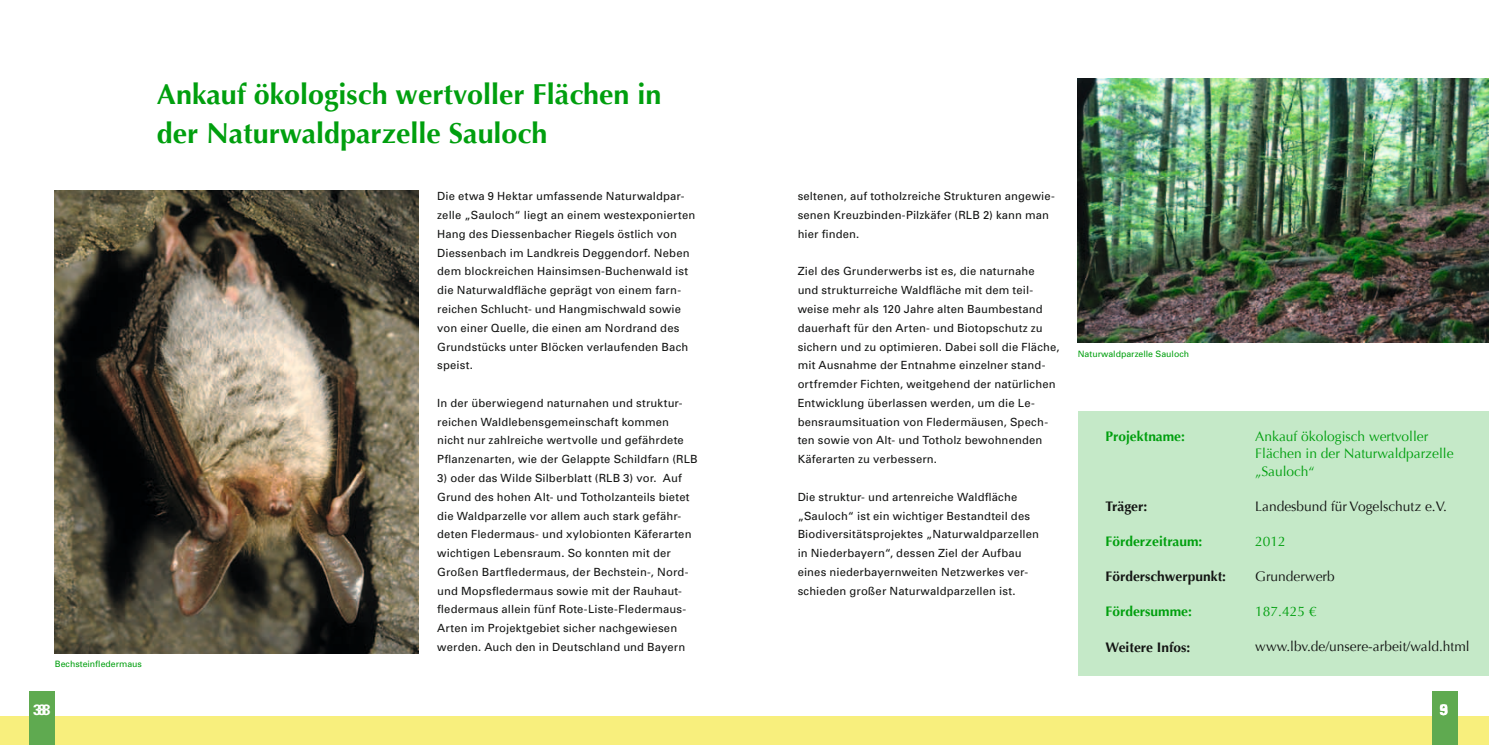
<style>
.page{position:relative;width:1489px;height:745px;background:#fff}
.page>*{position:absolute;margin:0;border:0;box-sizing:border-box;transform-origin:0 0}
.t1{font:700 28.75px/38.8px "Optima";color:#009f0e}
.t2{font:700 15px "Univers";color:#fff}
.t3{font:13.75px/17.5px "Optima";color:#009f0e}
.t4{font:13.75px "Optima";color:#131413}
.t5{font:700 13.75px "Optima";color:#009f0e}
.t6{font:700 13.75px "Optima";color:#131413}
.t7{font:11.25px/18.8px "Univers";letter-spacing:.015em;color:#131413}
.t8{font:8.75px "Univers";color:#009f0e}
</style>
<div class="page">
<div style="left:0;top:715px;width:1488px;height:29px;background:#f8ef7d"></div>
<div style="left:29px;top:691px;width:26px;height:53px;background:#5faa50"></div>
<div style="left:1431px;top:691px;width:26px;height:53px;background:#5faa50"></div>
<img style="left:55px;top:191px;width:363px;height:462px">
<img style="left:1077px;top:78px;width:411px;height:264px">
<div style="left:1078px;top:410px;width:410px;height:264px;background:#c5e9c8"></div>
<h1 class="t1" style="left:157px;top:75px;width:506px">Ankauf ökologisch wertvoller Flächen in der Naturwaldparzelle Sauloch</h1>
<p class="t8" style="left:55px;top:658px;width:89px">Bechsteinfledermaus</p>
<p class="t7" style="left:437px;top:187px;width:259px">Die etwa 9 Hektar umfassende Naturwaldpar&shy;zelle „Sauloch“ liegt an einem westexponierten Hang des Diessenbacher Riegels östlich von Diessenbach im Landkreis Deggendorf. Neben dem blockreichen Hainsimsen-Buchenwald ist die Naturwaldfläche geprägt von einem farn&shy;reichen Schlucht- und Hangmischwald sowie von einer Quelle, die einen am Nordrand des Grundstücks unter Blöcken verlaufenden Bach speist.</p>
<p class="t7" style="left:437px;top:393px;width:262px">In der überwiegend naturnahen und struktur&shy;reichen Waldlebensgemeinschaft kommen nicht nur zahlreiche wertvolle und gefährdete Pflanzenarten, wie der Gelappte Schildfarn (RLB</p>
<p class="t7" style="left:437px;top:468px;width:256px">3) oder das Wilde Silberblatt (RLB 3) vor. Auf Grund des hohen Alt- und Totholzanteils bietet die Waldparzelle vor allem auch stark gefähr&shy;deten Fledermaus- und xylobionten Käferarten wichtigen Lebensraum. So konnten mit der Großen Bartfledermaus, der Bechstein-, Nord&shy;und Mopsfledermaus sowie mit der Rauhaut&shy;fledermaus allein fünf Rote-Liste-Fledermaus-Arten im Projektgebiet sicher nachgewiesen werden. Auch den in Deutschland und Bayern</p>
<p class="t7" style="left:797px;top:187px;width:259px">seltenen, auf totholzreiche Strukturen angewie&shy;senen Kreuzbinden-Pilzkäfer (RLB 2) kann man hier finden.</p>
<p class="t7" style="left:797px;top:262px;width:263px">Ziel des Grunderwerbs ist es, die naturnahe<br>und strukturreiche Waldfläche mit dem teil&shy;weise mehr als 120 Jahre alten Baumbestand dauerhaft für den Arten- und Biotopschutz zu sichern und zu optimieren. Dabei soll die Fläche, mit Ausnahme der Entnahme einzelner stand&shy;ortfremder Fichten, weitgehend der natürlichen Entwicklung überlassen werden, um die Le&shy;bensraumsituation von Fledermäusen, Spech&shy;ten sowie von Alt- und Totholz bewohnenden Käferarten zu verbessern.</p>
<p class="t7" style="left:797px;top:487px;width:243px">Die struktur- und artenreiche Waldfläche „Sauloch“ ist ein wichtiger Bestandteil des Biodiversitätsprojektes „Naturwaldparzellen in Niederbayern“, dessen Ziel der Aufbau eines niederbayernweiten Netzwerkes ver&shy;schieden großer Naturwaldparzellen ist.</p>
<p class="t8" style="left:1077px;top:348px;width:113px">Naturwaldparzelle Sauloch</p>
<p class="t5" style="left:1105px;top:428px;width:81px">Projektname:</p>
<p class="t6" style="left:1105px;top:498px;width:43px">Träger:</p>
<p class="t5" style="left:1105px;top:533px;width:98px">Förderzeitraum:</p>
<p class="t6" style="left:1105px;top:568px;width:122px">Förderschwerpunkt:</p>
<p class="t5" style="left:1105px;top:603px;width:88px">Fördersumme:</p>
<p class="t6" style="left:1105px;top:638px;width:86px">Weitere Infos:</p>
<p class="t3" style="left:1255px;top:427px;width:200px">Ankauf ökologisch wertvoller<br>Flächen in der Naturwaldparzelle „Sauloch“</p>
<p class="t4" style="left:1255px;top:498px;width:193px">Landesbund für Vogelschutz e.V.</p>
<p class="t3" style="left:1255px;top:532px;width:32px">2012</p>
<p class="t4" style="left:1255px;top:568px;width:81px">Grunderwerb</p>
<p class="t3" style="left:1255px;top:602px;width:63px">187.425 €</p>
<p class="t4" style="left:1255px;top:638px;width:216px">www.lbv.de/unsere-arbeit/wald.html</p>
<p class="t2" style="left:33px;top:699px;width:19px">3 88</p>
<h2 class="t2" style="left:1439px;top:699px;width:10px">359</h2>
</div>
